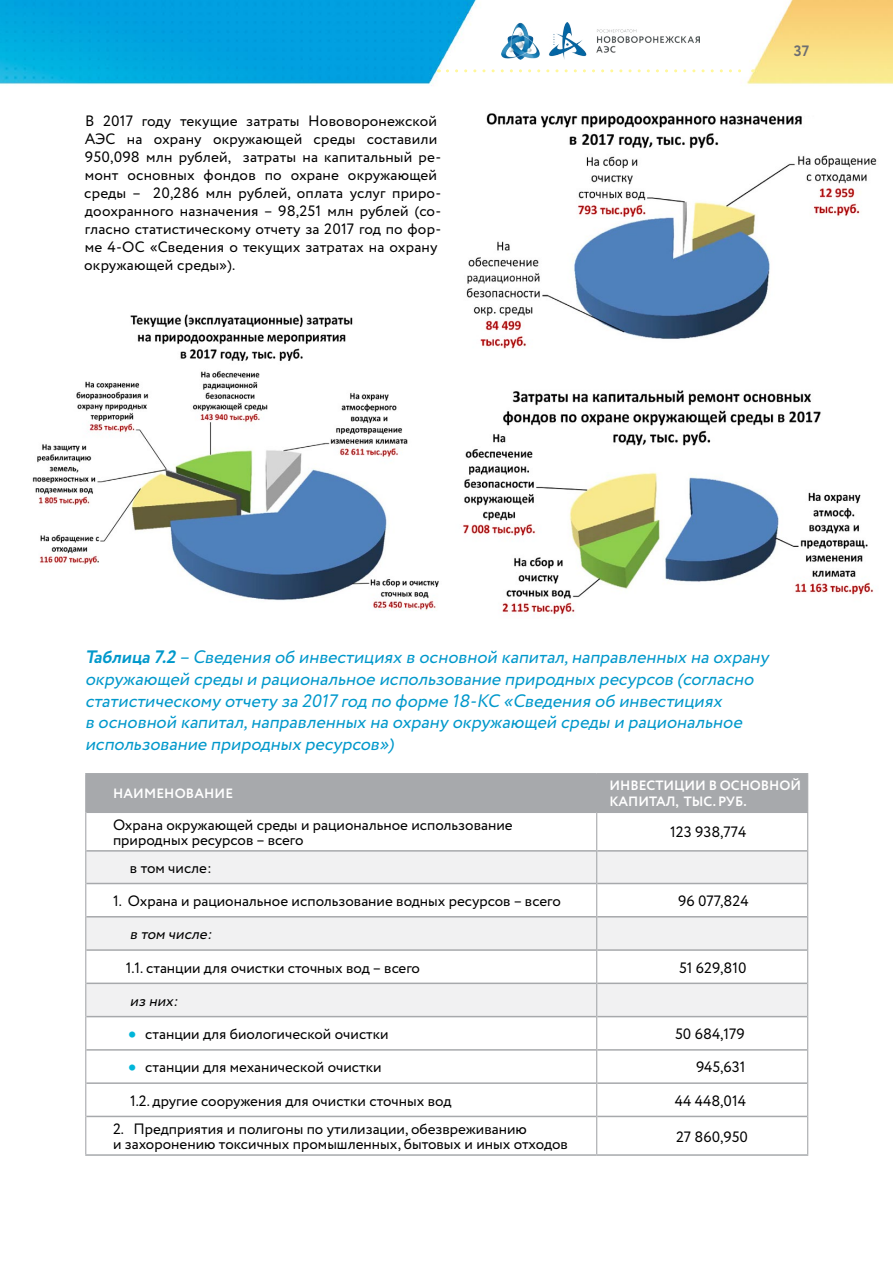
<style>
.page{position:relative;width:893px;height:1263px;background:#fff}
.page>*{position:absolute;margin:0;border:0;box-sizing:border-box;transform-origin:0 0}
.t1{font:italic 18px/21.6px "Circe";color:#0098cb}
.t2{font:15px/18px "Circe";color:#000}
.t3{font:italic 15px "Circe";color:#000}
.t4{font:700 15px "Circe";color:#6d6e71}
.t5{font:700 13.5px/16.2px "Circe";color:#fff}
.s1{font-weight:700}
.s2{font-size:36px;color:#00b5d9}
</style>
<div class="page">
<img style="left:0;top:0;width:893px;height:1156px">
<svg style="left:447px;top:69px;width:307px;height:3px"></svg>
<img style="left:501px;top:22px;width:198px;height:37px">
<div style="left:86px;top:774px;width:721px;height:37px;background:#a7a9ac"></div>
<svg style="left:86px;top:852px;width:721px;height:97px;fill:#f1f1f2"></svg>
<svg style="left:86px;top:951px;width:721px;height:203px"></svg>
<hr style="left:86px;top:811px;width:511px;height:2px;background:#a7a9ac">
<hr style="left:597px;top:811px;width:211px;height:2px;background:#a7a9ac">
<hr style="left:86px;top:850px;width:510px;height:2px;background:#a7a9ac">
<hr style="left:86px;top:883px;width:510px;height:1px;background:#a7a9ac">
<hr style="left:86px;top:916px;width:510px;height:1px;background:#a7a9ac">
<hr style="left:86px;top:949px;width:510px;height:2px;background:#a7a9ac">
<hr style="left:86px;top:982px;width:510px;height:2px;background:#a7a9ac">
<hr style="left:86px;top:1016px;width:510px;height:1px;background:#a7a9ac">
<hr style="left:86px;top:1049px;width:510px;height:2px;background:#a7a9ac">
<hr style="left:86px;top:1082px;width:510px;height:2px;background:#a7a9ac">
<hr style="left:86px;top:1116px;width:510px;height:1px;background:#a7a9ac">
<hr style="left:85px;top:1154px;width:512px;height:2px;background:#a7a9ac">
<hr style="left:597px;top:850px;width:210px;height:2px;background:#a7a9ac">
<hr style="left:597px;top:883px;width:210px;height:1px;background:#a7a9ac">
<hr style="left:597px;top:916px;width:210px;height:1px;background:#a7a9ac">
<hr style="left:85px;top:773px;width:512px;height:1px;background:#a7a9ac">
<hr style="left:85px;top:774px;width:1px;height:38px;background:#a7a9ac">
<hr style="left:597px;top:773px;width:211px;height:1px;background:#a7a9ac">
<hr style="left:596px;top:774px;width:1px;height:37px;background:#a7a9ac">
<hr style="left:807px;top:774px;width:1px;height:37px;background:#a7a9ac">
<hr style="left:85px;top:812px;width:1px;height:39px;background:#a7a9ac">
<hr style="left:85px;top:851px;width:1px;height:32px;background:#a7a9ac">
<hr style="left:85px;top:883px;width:1px;height:34px;background:#a7a9ac">
<hr style="left:85px;top:917px;width:1px;height:33px;background:#a7a9ac">
<hr style="left:85px;top:950px;width:1px;height:33px;background:#a7a9ac">
<hr style="left:85px;top:983px;width:1px;height:33px;background:#a7a9ac">
<hr style="left:85px;top:1016px;width:1px;height:34px;background:#a7a9ac">
<hr style="left:85px;top:1050px;width:1px;height:33px;background:#a7a9ac">
<hr style="left:85px;top:1083px;width:1px;height:33px;background:#a7a9ac">
<hr style="left:85px;top:1116px;width:1px;height:38px;background:#a7a9ac">
<hr style="left:596px;top:813px;width:1px;height:38px;background:#a7a9ac">
<hr style="left:807px;top:813px;width:1px;height:38px;background:#a7a9ac">
<hr style="left:596px;top:851px;width:1px;height:32px;background:#a7a9ac">
<hr style="left:807px;top:851px;width:1px;height:32px;background:#a7a9ac">
<hr style="left:596px;top:883px;width:1px;height:34px;background:#a7a9ac">
<hr style="left:807px;top:883px;width:1px;height:34px;background:#a7a9ac">
<hr style="left:596px;top:917px;width:1px;height:33px;background:#a7a9ac">
<hr style="left:807px;top:917px;width:1px;height:33px;background:#a7a9ac">
<hr style="left:596px;top:950px;width:1px;height:33px;background:#a7a9ac">
<hr style="left:807px;top:950px;width:1px;height:33px;background:#a7a9ac">
<hr style="left:596px;top:983px;width:1px;height:33px;background:#a7a9ac">
<hr style="left:807px;top:983px;width:1px;height:33px;background:#a7a9ac">
<hr style="left:596px;top:1016px;width:1px;height:34px;background:#a7a9ac">
<hr style="left:807px;top:1016px;width:1px;height:34px;background:#a7a9ac">
<hr style="left:596px;top:1050px;width:1px;height:33px;background:#a7a9ac">
<hr style="left:807px;top:1050px;width:1px;height:33px;background:#a7a9ac">
<hr style="left:596px;top:1083px;width:1px;height:33px;background:#a7a9ac">
<hr style="left:807px;top:1083px;width:1px;height:33px;background:#a7a9ac">
<hr style="left:596px;top:1116px;width:1px;height:38px;background:#a7a9ac">
<hr style="left:807px;top:1116px;width:1px;height:38px;background:#a7a9ac">
<hr style="left:597px;top:949px;width:210px;height:2px;background:#a7a9ac">
<hr style="left:597px;top:982px;width:210px;height:2px;background:#a7a9ac">
<hr style="left:597px;top:1016px;width:210px;height:1px;background:#a7a9ac">
<hr style="left:597px;top:1049px;width:210px;height:2px;background:#a7a9ac">
<hr style="left:597px;top:1082px;width:210px;height:2px;background:#a7a9ac">
<hr style="left:597px;top:1116px;width:210px;height:1px;background:#a7a9ac">
<hr style="left:597px;top:1154px;width:211px;height:2px;background:#a7a9ac">
<img style="left:31px;top:308px;width:417px;height:303px">
<img style="left:455px;top:106px;width:424px;height:246px">
<img style="left:455px;top:378px;width:424px;height:241px">
<p class="t2" style="left:84px;top:112px;width:359px">В 2017 году текущие затраты Нововоронежской АЭС на охрану окружающей среды составили 950,098 млн рублей, затраты на капитальный ре&shy;монт основных фондов по охране окружающей среды – 20,286 млн рублей, оплата услуг приро&shy;доохранного назначения – 98,251 млн рублей (со&shy;гласно статистическому отчету за 2017 год по фор&shy;ме 4-ОС «Сведения о текущих затратах на охрану окружающей среды»).</p>
<p class="t4" style="left:794px;top:41px;width:17px">37</p>
<p class="t1" style="left:85px;top:647px;width:690px"><span class="s1">Таблица7.2</span> – Сведения об инвестициях в основной капитал,направленных на охрану окружающей среды и рациональное использование природных ресурсов (согласно статистическому отчету за 2017 год по форме 18-КС «Сведения об инвестициях<br>в основной капитал,направленных на охрану окружающей среды и рациональное использование природных ресурсов»)</p>
<p class="t5" style="left:113px;top:786px;width:121px">НАИМЕНОВАНИЕ</p>
<p class="t5" style="left:610px;top:778px;width:193px">ИНВЕСТИЦИИ В ОСНОВНОЙ<br>КАПИТАЛ, ТЫС. РУБ.</p>
<p class="t2" style="left:113px;top:818px;width:401px;line-height:15px">Охрана окружающей среды и рациональное использование природных ресурсов – всего</p>
<p class="t2" style="left:670px;top:824px;width:78px">123 938,774</p>
<p class="t2" style="left:130px;top:859px;width:83px">в том числе:</p>
<p class="t2" style="left:113px;top:892px;width:449px">1. Охрана и рациональное использование водных ресурсов – всего</p>
<p class="t2" style="left:678px;top:892px;width:72px">96 077,824</p>
<p class="t3" style="left:130px;top:924px;width:87px">в том числе:</p>
<p class="t2" style="left:126px;top:959px;width:296px">1.1. станции для очистки сточных вод – всего</p>
<p class="t2" style="left:679px;top:959px;width:69px">51 629,810</p>
<p class="t3" style="left:130px;top:991px;width:53px">из них:</p>
<p class="t2" style="left:128px;top:1025px;width:262px"><span class="s2">•</span> станции для биологической очистки</p>
<p class="t2" style="left:675px;top:1025px;width:71px">50 684,179</p>
<p class="t2" style="left:128px;top:1059px;width:255px"><span class="s2">•</span> станции для механической очистки</p>
<p class="t2" style="left:696px;top:1059px;width:51px">945,631</p>
<p class="t2" style="left:130px;top:1092px;width:323px">1.2. другие сооружения для очистки сточных вод</p>
<p class="t2" style="left:675px;top:1092px;width:73px">44 448,014</p>
<p class="t2" style="left:113px;top:1122px;width:456px;line-height:15px">2. Предприятия и полигоны по утилизации, обезвреживанию<br>и захоронению токсичных промышленных, бытовых и иных отходов</p>
<p class="t2" style="left:676px;top:1128px;width:74px">27 860,950</p>
</div>
